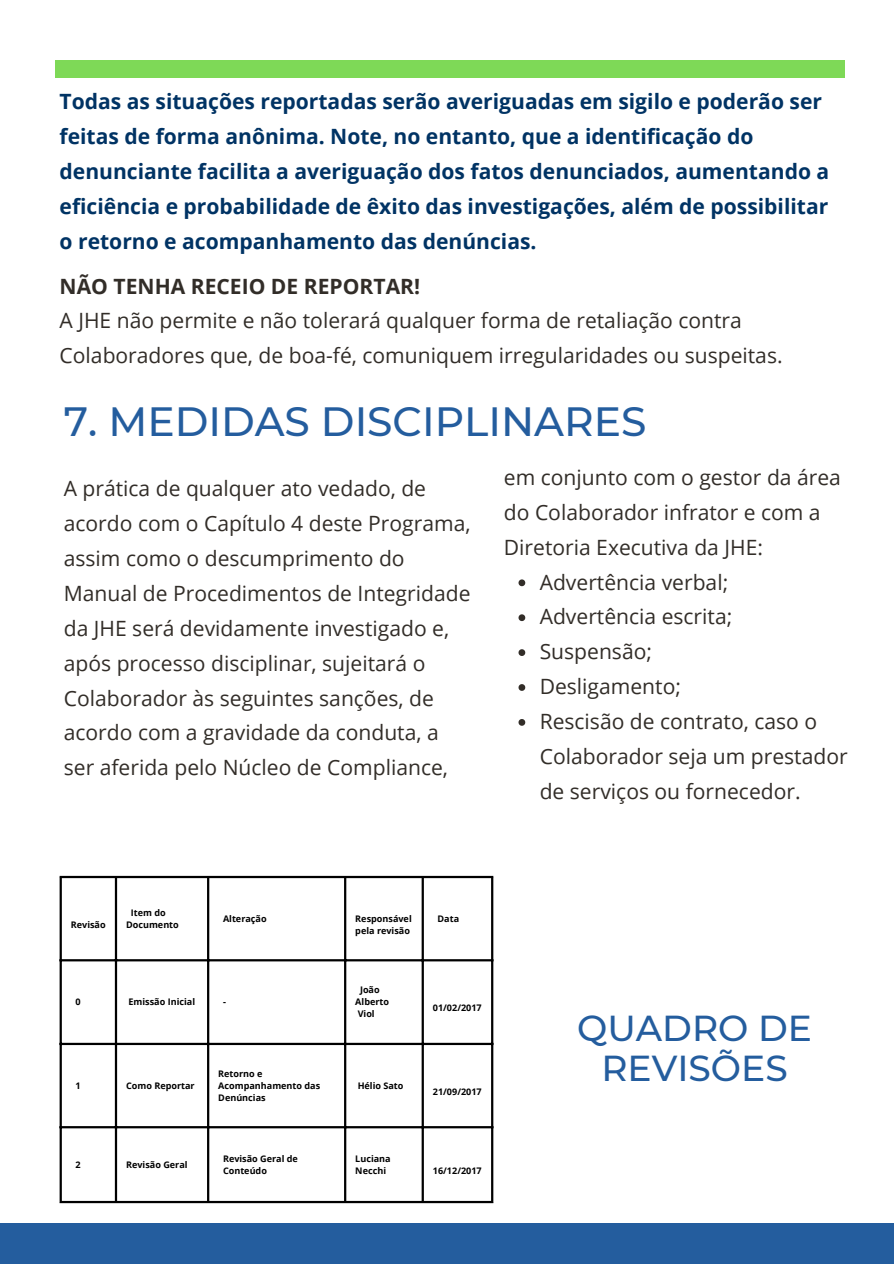
<style>
.page{position:relative;width:894px;height:1264px;background:#fff}
.page>*{position:absolute;margin:0;border:0;box-sizing:border-box;transform-origin:0 0}
.t1{font:500 40.8px "Montserrat";color:#245d9e}
.t2{font:500 36px/39.3px "Montserrat";color:#245d9e;text-align:center}
.t3{font:21px/34.8px "Open Sans";color:#322d28}
.t4{font:700 21px/34.8px "Open Sans";color:#003364}
.t5{font:700 21px "Open Sans";color:#322d28}
.t6{font:700 9px/12.1px "Open Sans";color:#000}
</style>
<div class="page">
<div style="left:55px;top:60px;width:789px;height:17px;background:#7ed957"></div>
<div style="left:0;top:1222px;width:893px;height:41px;background:#245d9e"></div>
<hr style="left:60px;top:878px;width:2px;height:322px;background:#000">
<hr style="left:115px;top:878px;width:2px;height:322px;background:#000">
<hr style="left:207px;top:878px;width:2px;height:322px;background:#000">
<hr style="left:344px;top:878px;width:2px;height:322px;background:#000">
<hr style="left:421px;top:878px;width:3px;height:322px;background:#000">
<hr style="left:491px;top:878px;width:2px;height:322px;background:#000">
<hr style="left:60px;top:875px;width:433px;height:3px;background:#000">
<hr style="left:60px;top:959px;width:433px;height:2px;background:#000">
<hr style="left:60px;top:1042px;width:433px;height:3px;background:#000">
<hr style="left:60px;top:1126px;width:433px;height:2px;background:#000">
<hr style="left:60px;top:1200px;width:433px;height:3px;background:#000">
<svg style="left:518px;top:579px;width:7px;height:7px"></svg>
<svg style="left:518px;top:614px;width:7px;height:7px"></svg>
<svg style="left:518px;top:649px;width:7px;height:7px"></svg>
<svg style="left:518px;top:684px;width:7px;height:7px"></svg>
<svg style="left:518px;top:719px;width:7px;height:6px"></svg>
<p class="t4" style="left:60px;top:83px;width:771px">Todas as situações reportadas serão averiguadas em sigilo e poderão ser feitas de forma anônima. Note, no entanto, que a identificação do denunciante facilita a averiguação dos fatos denunciados, aumentando a eficiência e probabilidade de êxito das investigações, além de possibilitar o retorno e acompanhamento das denúncias.</p>
<p class="t5" style="left:60px;top:271px;width:362px">NÃO TENHA RECEIO DE REPORTAR!</p>
<p class="t3" style="left:60px;top:303px;width:724px">A JHE não permite e não tolerará qualquer forma de retaliação contra<br>Colaboradores que, de boa-fé, comuniquem irregularidades ou suspeitas.</p>
<h1 class="t1" style="left:64px;top:396px;width:584px">7. MEDIDAS DISCIPLINARES</h1>
<p class="t3" style="left:503px;top:459px;width:338px">em conjunto com o gestor da área</p>
<p class="t3" style="left:503px;top:494px;width:318px">do Colaborador infrator e com a</p>
<p class="t3" style="left:503px;top:529px;width:260px">Diretoria Executiva da JHE:</p>
<p class="t3" style="left:539px;top:564px;width:190px">Advertência verbal;</p>
<p class="t3" style="left:539px;top:599px;width:194px">Advertência escrita;</p>
<p class="t3" style="left:539px;top:633px;width:114px">Suspensão;</p>
<p class="t3" style="left:539px;top:668px;width:143px">Desligamento;</p>
<p class="t3" style="left:539px;top:703px;width:279px">Rescisão de contrato, caso o</p>
<p class="t3" style="left:539px;top:738px;width:309px">Colaborador seja um prestador</p>
<p class="t3" style="left:539px;top:773px;width:262px">de serviços ou fornecedor.</p>
<p class="t3" style="left:64px;top:470px;width:408px">A prática de qualquer ato vedado, de acordo com o Capítulo 4 deste Programa, assim como o descumprimento do Manual de Procedimentos de Integridade da JHE será devidamente investigado e, após processo disciplinar, sujeitará o Colaborador às seguintes sanções, de acordo com a gravidade da conduta, a ser aferida pelo Núcleo de Compliance,</p>
<p class="t6" style="left:71px;top:918px;width:36px">Revisão</p>
<p class="t6" style="left:126px;top:906px;width:54px;text-indent:5px">Item do<br>Documento</p>
<p class="t6" style="left:223px;top:912px;width:45px">Alteração</p>
<p class="t6" style="left:355px;top:912px;width:58px">Responsável pela revisão</p>
<p class="t6" style="left:437px;top:912px;width:23px">Data</p>
<p class="t6" style="left:76px;top:995px;width:7px">0</p>
<p class="t6" style="left:128px;top:995px;width:68px">Emissão Inicial</p>
<p class="t6" style="left:223px;top:995px;width:4px">-</p>
<p class="t6" style="left:355px;top:983px;width:35px;text-indent:5px">João<br>Alberto<br>Viol</p>
<p class="t6" style="left:76px;top:1079px;width:7px">1</p>
<p class="t6" style="left:126px;top:1079px;width:70px">Como Reportar</p>
<p class="t6" style="left:218px;top:1067px;width:103px">Retorno e<br>Acompanhamento das<br>Denúncias</p>
<p class="t6" style="left:357px;top:1079px;width:47px">Hélio Sato</p>
<p class="t6" style="left:76px;top:1157px;width:7px">2</p>
<p class="t6" style="left:126px;top:1157px;width:63px">Revisão Geral</p>
<p class="t6" style="left:223px;top:1151px;width:76px">Revisão Geral de<br>Conteúdo</p>
<p class="t6" style="left:355px;top:1151px;width:37px">Luciana<br>Necchi</p>
<p class="t6" style="left:433px;top:1001px;width:50px">01/02/2017</p>
<p class="t6" style="left:433px;top:1085px;width:50px">21/09/2017</p>
<p class="t6" style="left:433px;top:1164px;width:50px">16/12/2017</p>
<h2 class="t2" style="left:577px;top:1008px;width:236px">QUADRO DE<br>REVISÕES</h2>
</div>
